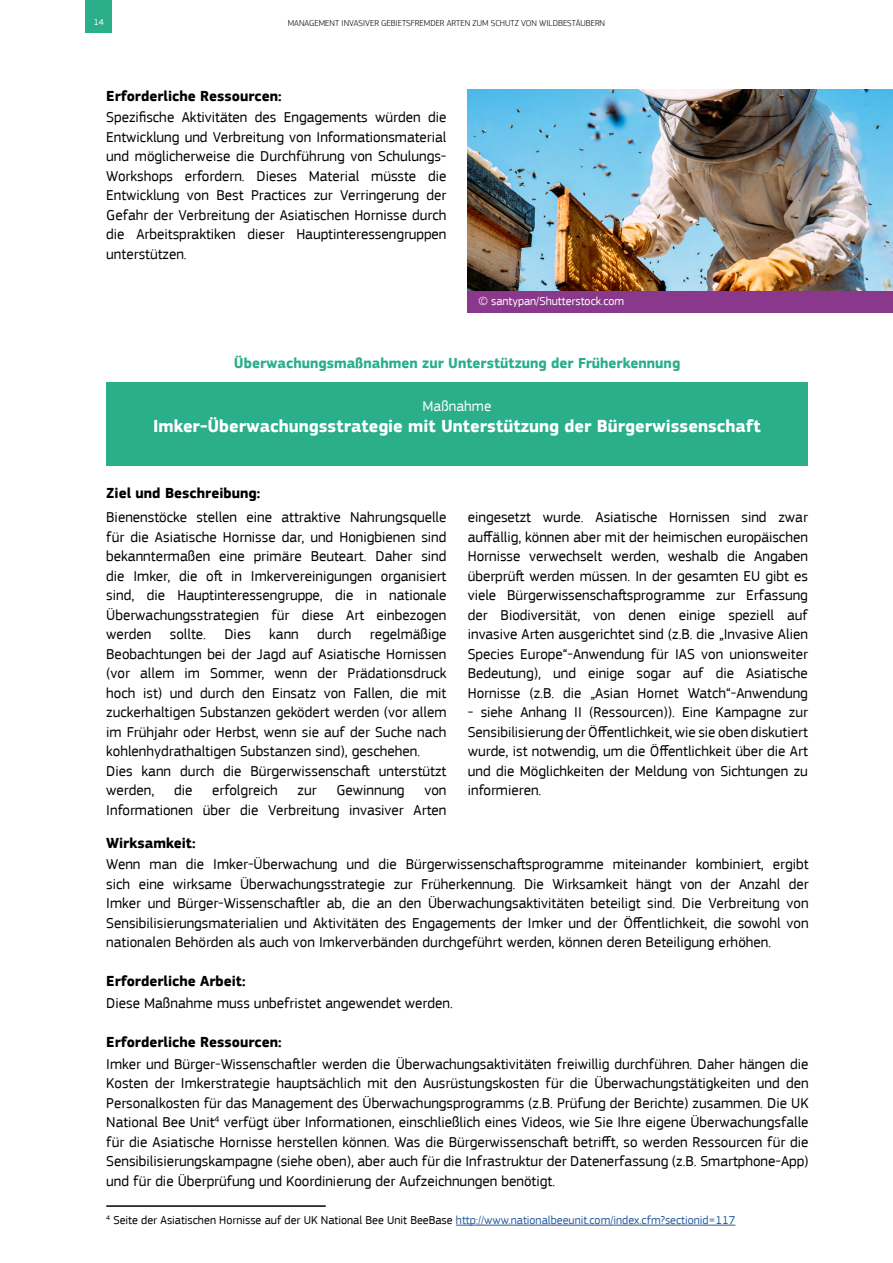
<style>
.page{position:relative;width:893px;height:1263px;background:#fff}
.page>*{position:absolute;margin:0;border:0;box-sizing:border-box;transform-origin:0 0}
.t1{font:700 18px "EC Square Sans Pro";color:#fff}
.t2{font:15px/19.5px "EC Square Sans Pro";color:#000;text-align:justify}
.t3{font:700 15px "EC Square Sans Pro";color:#000}
.t4{font:700 15px "EC Square Sans Pro";color:#2bae8a}
.t5{font:15px "EC Square Sans Pro";color:#fefefe}
.t6{font:12px "EC Square Sans Pro";color:#000}
.t7{font:12px "EC Square Sans Pro";color:#fff}
.t8{font:300 9px "EC Square Sans Pro";color:#000}
.t9{font:9px "EC Square Sans Pro";color:#fff}
.s1{color:#275b9b}
</style>
<div class="page">
<div style="left:85px;top:0;width:27px;height:33px;background:#2bae8a"></div>
<hr style="left:106px;top:1205px;width:220px;height:2px;background:#000">
<img style="left:468px;top:89px;width:425px;height:202px">
<div style="left:468px;top:291px;width:425px;height:21px;background:#8a388b"></div>
<hr style="left:456px;top:1225px;width:279px;height:1px;background:#275b9b">
<div style="left:106px;top:383px;width:702px;height:83px;background:#2bae8a"></div>
<p class="t9" style="left:94px;top:17px;width:12px">14</p>
<p class="t8" style="left:288px;top:18px;width:319px">MANAGEMENT INVASIVER GEBIETSFREMDER ARTEN ZUM SCHUTZ VON WILDBESTÄUBERN</p>
<p class="t3" style="left:106px;top:87px;width:177px">Erforderliche Ressourcen:</p>
<p class="t2" style="left:106px;top:108px;width:342px">Spezifische Aktivitäten des Engagements würden die Entwicklung und Verbreitung von Informationsmaterial und möglicherweise die Durchführung von Schulungs-Workshops erfordern. Dieses Material müsste die Entwicklung von Best Practices zur Verringerung der Gefahr der Verbreitung der Asiatischen Hornisse durch die Arbeitspraktiken dieser Hauptinteressengruppen unterstützen.</p>
<p class="t7" style="left:478px;top:294px;width:147px">© santypan/Shutterstock.com</p>
<p class="t4" style="left:234px;top:354px;width:448px">Überwachungsmaßnahmen zur Unterstützung der Früherkennung</p>
<p class="t5" style="left:423px;top:397px;width:70px">Maßnahme</p>
<p class="t1" style="left:153px;top:415px;width:609px">Imker-Überwachungsstrategie mit Unterstützung der Bürgerwissenschaft</p>
<p class="t3" style="left:106px;top:484px;width:155px">Ziel und Beschreibung:</p>
<p class="t2" style="left:106px;top:507px;width:342px;text-align:left">Bienenstöcke stellen eine attraktive Nahrungsquelle für die Asiatische Hornisse dar, und Honigbienen sind bekanntermaßen eine primäre Beuteart. Daher sind die Imker, die oft in Imkervereinigungen organisiert sind, die Hauptinteressengruppe, die in nationale Überwachungsstrategien für diese Art einbezogen werden sollte. Dies kann durch regelmäßige Beobachtungen bei der Jagd auf Asiatische Hornissen (vor allem im Sommer, wenn der Prädationsdruck hoch ist) und durch den Einsatz von Fallen, die mit zuckerhaltigen Substanzen geködert werden (vor allem im Frühjahr oder Herbst, wenn sie auf der Suche nach kohlenhydrathaltigen Substanzen sind), geschehen.<br>Dies kann durch die Bürgerwissenschaft unterstützt werden,</p>
<p class="t2" style="left:174px;top:780px;width:20px">die</p>
<p class="t2" style="left:212px;top:780px;width:67px">erfolgreich</p>
<p class="t2" style="left:298px;top:780px;width:21px">zur</p>
<p class="t2" style="left:336px;top:780px;width:70px">Gewinnung</p>
<p class="t2" style="left:106px;top:780px;width:342px;text-align:right">von<br>Informationen über die Verbreitung invasiver Arten</p>
<p class="t2" style="left:468px;top:507px;width:342px">eingesetzt wurde. Asiatische Hornissen sind zwar auffällig, können aber mit der heimischen europäischen Hornisse verwechselt werden, weshalb die Angaben überprüft werden müssen. In der gesamten EU gibt es viele Bürgerwissenschaftsprogramme zur Erfassung der Biodiversität, von denen einige speziell auf invasive Arten ausgerichtet sind (z.B. die „Invasive Alien Species Europe“-Anwendung für IAS von unionsweiter Bedeutung), und einige sogar auf die Asiatische Hornisse (z.B. die „Asian Hornet Watch“-Anwendung</p>
<p class="t2" style="left:468px;top:702px;width:342px">- siehe Anhang II (Ressourcen)). Eine Kampagne zur Sensibilisierung der Öffentlichkeit, wie sie oben diskutiert wurde, ist notwendig, um die Öffentlichkeit über die Art und die Möglichkeiten der Meldung von Sichtungen zu informieren.</p>
<p class="t3" style="left:106px;top:834px;width:91px">Wirksamkeit:</p>
<p class="t2" style="left:106px;top:855px;width:704px">Wenn man die Imker-Überwachung und die Bürgerwissenschaftsprogramme miteinander kombiniert, ergibt sich eine wirksame Überwachungsstrategie zur Früherkennung. Die Wirksamkeit hängt von der Anzahl der Imker und Bürger-Wissenschaftler ab, die an den Überwachungsaktivitäten beteiligt sind. Die Verbreitung von Sensibilisierungsmaterialien und Aktivitäten des Engagements der Imker und der Öffentlichkeit, die sowohl von nationalen Behörden als auch von Imkerverbänden durchgeführt werden, können deren Beteiligung erhöhen.</p>
<p class="t3" style="left:106px;top:972px;width:141px">Erforderliche Arbeit:</p>
<p class="t2" style="left:106px;top:993px;width:348px">Diese Maßnahme muss unbefristet angewendet werden.</p>
<p class="t3" style="left:106px;top:1033px;width:177px">Erforderliche Ressourcen:</p>
<p class="t2" style="left:106px;top:1054px;width:704px">Imker und Bürger-Wissenschaftler werden die Überwachungsaktivitäten freiwillig durchführen. Daher hängen die Kosten der Imkerstrategie hauptsächlich mit den Ausrüstungskosten für die Überwachungstätigkeiten und den Personalkosten für das Management des Überwachungsprogramms (z.B. Prüfung der Berichte) zusammen. Die UK National Bee Unit<sup>4</sup> verfügt über Informationen, einschließlich eines Videos, wie Sie Ihre eigene Überwachungsfalle für die Asiatische Hornisse herstellen können. Was die Bürgerwissenschaft betrifft, so werden Ressourcen für die Sensibilisierungskampagne (siehe oben), aber auch für die Infrastruktur der Datenerfassung (z.B. Smartphone-App) und für die Überprüfung und Koordinierung der Aufzeichnungen benötigt.</p>
<p class="t6" style="left:106px;top:1213px;width:630px"><sup>4</sup> Seite der Asiatischen Hornisse auf der UK National Bee Unit BeeBase <span class="s1">http://www.nationalbeeunit.com/index.cfm?sectionid=117</span></p>
</div>
